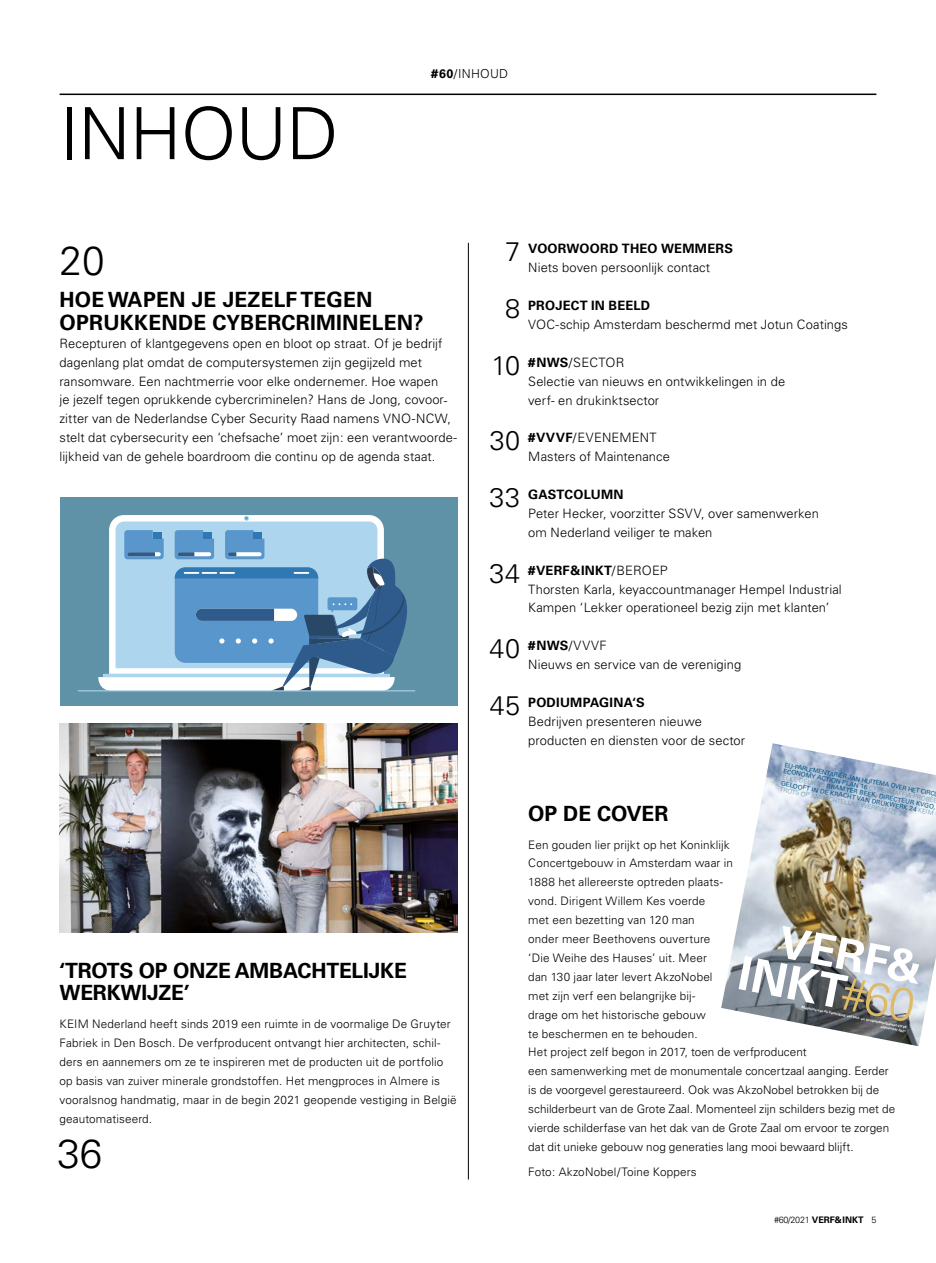
<style>
.page{position:relative;width:936px;height:1263px;background:#fff}
.page>*{position:absolute;margin:0;border:0;box-sizing:border-box;transform-origin:0 0}
.t1{font:300 72px "Univers";letter-spacing:-.015em;color:#000}
.t2{font:300 40.5px "Univers";color:#000}
.t3{font:300 27px/56.7px "Univers";letter-spacing:.015em;color:#000}
.t4{font:700 21px/22.5px "Univers";color:#000}
.t5{font:300 12.9px/18.9px "Univers";letter-spacing:.005em;color:#000}
.t6{font:700 12.9px "Univers";letter-spacing:.015em;color:#000}
.t7{font:300 12.3px "Univers";letter-spacing:.02em;color:#000}
.t8{font:300 11.7px/18.9px "Univers";letter-spacing:.01em;color:#000}
.t9{font:300 9px "Univers";letter-spacing:-.025em;color:#000}
.t10{font:6.3px/6.3px "Univers";color:#005582}
.t11{font:700 3.45px/4.2px "Univers";color:#fff;text-align:right}
.s1{font-weight:700}
.s2{font-weight:300;color:#5f92a7}
</style>
<div class="page">
<hr style="left:60px;top:94px;width:816px;height:1px;background:#000">
<hr style="left:468px;top:243px;width:1px;height:936px;background:#000">
<img style="left:60px;top:724px;width:397px;height:208px">
<div style="left:60px;top:497px;width:397px;height:209px;background:#5f92a7"></div>
<svg style="left:78px;top:515px;width:337px;height:176px"></svg>
<img style="left:721px;top:743px;width:214px;height:303px">
<svg style="left:738px;top:926px;width:181px;height:97px"></svg>
<h1 class="t1" style="left:60px;top:90px;width:280px">INHOUD</h1>
<p class="t7" style="left:431px;top:66px;width:78px"><span class="s1">#60</span>/INHOUD</p>
<h2 class="t2" style="left:60px;top:236px;width:47px">20</h2>
<h3 class="t4" style="left:60px;top:289px;width:366px">HOE WAPEN JE JEZELF TEGEN<br>OPRUKKENDE CYBERCRIMINELEN?</h3>
<p class="t5" style="left:60px;top:334px;width:399px">Recepturen of klantgegevens open en bloot op straat. Of je bedrijf dagenlang plat omdat de computersystemen zijn gegijzeld met ransomware. Een nachtmerrie voor elke ondernemer. Hoe wapen<br>je jezelf tegen oprukkende cybercriminelen? Hans de Jong, covoor&shy;zitter van de Nederlandse Cyber Security Raad namens VNO-NCW, stelt dat cybersecurity een ‘chefsache’ moet zijn: een verantwoorde&shy;lijkheid van de gehele boardroom die continu op de agenda staat.</p>
<h3 class="t4" style="left:60px;top:959px;width:349px">‘TROTS OP ONZE AMBACHTELIJKE<br>WERKWIJZE’</h3>
<p class="t8" style="left:60px;top:1015px;width:398px">KEIM Nederland heeft sinds 2019 een ruimte in de voormalige De Gruyter Fabriek in Den Bosch. De verfproducent ontvangt hier architecten, schil&shy;ders en aannemers om ze te inspireren met de producten uit de portfolio op basis van zuiver minerale grondstoffen. Het mengproces in Almere is vooralsnog handmatig, maar in de begin 2021 geopende vestiging in België geautomatiseerd.</p>
<h2 class="t2" style="left:57px;top:1129px;width:47px">36</h2>
<h3 class="t3" style="left:491px;top:223px;width:30px;text-align:center">7<br>8<br>10</h3>
<h3 class="t3" style="left:489px;top:412px;width:32px">30<br>33</h3>
<h3 class="t3" style="left:489px;top:545px;width:32px">34</h3>
<h3 class="t3" style="left:489px;top:620px;width:32px">40<br>45</h3>
<p class="t6" style="left:528px;top:241px;width:206px">VOORWOORD THEO WEMMERS</p>
<p class="t5" style="left:528px;top:258px;width:183px">Niets boven persoonlijk contact</p>
<p class="t6" style="left:528px;top:298px;width:123px">PROJECT IN BEELD</p>
<p class="t5" style="left:528px;top:315px;width:321px">VOC-schip Amsterdam beschermd met Jotun Coatings</p>
<p class="t5" style="left:528px;top:353px;width:258px"><span class="s1">#NWS</span>/SECTOR<br>Selectie van nieuws en ontwikkelingen in de verf- en drukinktsector</p>
<p class="t5" style="left:528px;top:428px;width:143px"><span class="s1">#VVVF</span>/EVENEMENT<br>Masters of Maintenance</p>
<p class="t6" style="left:528px;top:487px;width:97px">GASTCOLUMN</p>
<p class="t5" style="left:528px;top:504px;width:292px">Peter Hecker, voorzitter SSVV, over samenwerken om Nederland veiliger te maken</p>
<p class="t5" style="left:528px;top:561px;width:315px"><span class="s1">#VERF&amp;INKT</span>/BEROEP<br>Thorsten Karla, keyaccountmanager Hempel Industrial<br>Kampen ‘Lekker operationeel bezig zijn met klanten’</p>
<p class="t5" style="left:528px;top:636px;width:214px"><span class="s1">#NWS</span>/VVVF<br>Nieuws en service van de vereniging</p>
<p class="t6" style="left:528px;top:695px;width:118px">PODIUMPAGINA‘S</p>
<p class="t5" style="left:528px;top:712px;width:218px">Bedrijven presenteren nieuwe producten en diensten voor de sector</p>
<p class="t10" style="left:785px;top:761px;width:158px;rotate:11deg">EU-PARLEMENTARIËR JAN HUITEMA OVER HET CIRC ECONOMY ACTION PLAN 16 <span class="s2">CYBERMAFFIA PROBEE ELKE DEUR 20</span> BRAM TER BEEK, DIRECTEUR KVGO, GELOOFT IN DE KRACHT VAN DRUKWERK 24 <span class="s2">KEIM TROTS OP AMBACHTELIJKE WERKWIJZE 36</span></p>
<h3 class="t4" style="left:528px;top:803px;width:142px">OP DE COVER</h3>
<p class="t8" style="left:528px;top:835px;width:368px">Een gouden lier prijkt op het Koninklijk<br>Concertgebouw in Amsterdam waar in<br>1888 het allereerste optreden plaats-<br>vond. Dirigent Willem Kes voerde<br>met een bezetting van 120 man<br>onder meer Beethovens ouverture<br>‘Die Weihe des Hauses’ uit. Meer<br>dan 130 jaar later levert AkzoNobel<br>met zijn verf een belangrijke bij-<br>drage om het historische gebouw<br>te beschermen en te behouden.<br>Het project zelf begon in 2017, toen de verfproducent<br>een samenwerking met de monumentale concertzaal aanging. Eerder is de voorgevel gerestaureerd. Ook was AkzoNobel betrokken bij de schilderbeurt van de Grote Zaal. Momenteel zijn schilders bezig met de vierde schilderfase van het dak van de Grote Zaal om ervoor te zorgen dat dit unieke gebouw nog generaties lang mooi bewaard blijft.</p>
<p class="t8" style="left:528px;top:1162px;width:170px">Foto: AkzoNobel/Toine Koppers</p>
<p class="t11" style="left:802px;top:1005px;width:109px;rotate:11deg">Magazine van de Vereniging van Verf- en Drukinktfabrikanten VVVF september 2021</p>
<p class="t9" style="left:774px;top:1215px;width:104px">#60/2021 <span class="s1">VERF&amp; INKT</span> 5</p>
</div>
